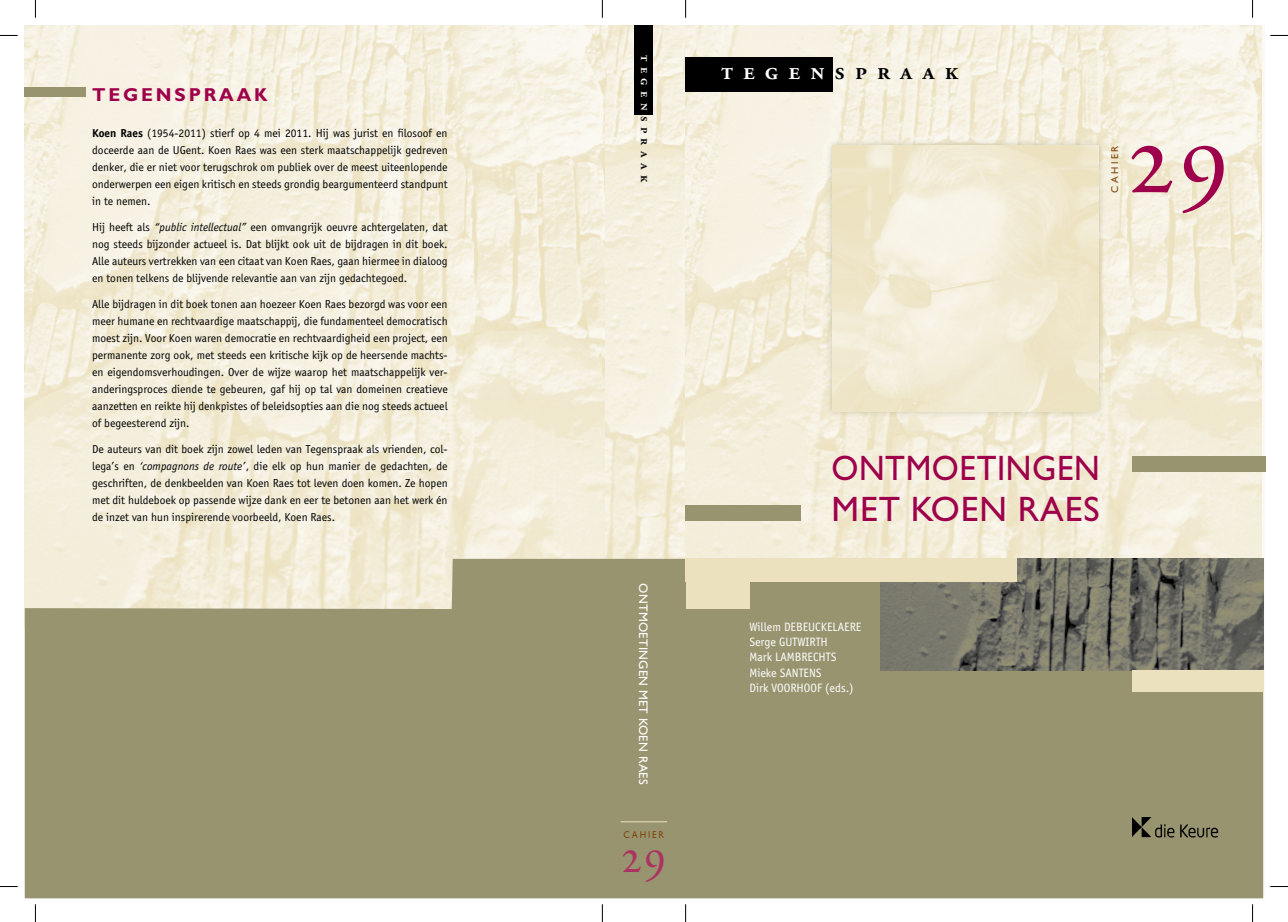
<style>
.page{position:relative;width:1288px;height:922px;background:#fff}
.page>*{position:absolute;margin:0;border:0;box-sizing:border-box;transform-origin:0 0}
.t1{font:106.25px "Adobe Garamond Exp";color:#9f004b}
.t2{font:50px "Adobe Garamond Exp";color:#ac325f;scale:.93 1}
.t3{font:35.38px/40.4px "Gill Sans";letter-spacing:.02em;color:#9f004b;scale:.93 1}
.t4{font:600 25px "Adobe Garamond Exp";letter-spacing:.4em;color:#000}
.t5{font:700 18.75px "Gill Sans";letter-spacing:.15em;color:#9f004b}
.t6{font:600 13.38px "Adobe Garamond Exp";letter-spacing:.4em;color:#000}
.t7{font:12.5px/15.2px "Officina Sans";color:#fff}
.t8{font:12.5px "Gill Sans";letter-spacing:.02em;color:#fff}
.t9{font:11.88px/17px "Officina Sans";color:#000;text-align:justify}
.t10{font:10px "Gill Sans";letter-spacing:.23em;color:#7e450a}
.t11{font:10px "Gill Sans";letter-spacing:.23em;color:#7e450a;scale:.9 1}
.s1{font-weight:700}
.s2{font-style:italic}
.s3{color:#fff}
</style>
<div class="page">
<img style="left:25px;top:25px;width:580px;height:533px">
<img style="left:605px;top:25px;width:81px;height:533px">
<img style="left:686px;top:25px;width:576px;height:533px">
<div style="left:686px;top:57px;width:147px;height:34px;background:#000"></div>
<div style="left:25px;top:558px;width:1238px;height:340px;background:#989470"></div>
<img style="left:881px;top:558px;width:382px;height:112px">
<div style="left:686px;top:558px;width:331px;height:24px;background:#ebe1be"></div>
<div style="left:686px;top:580px;width:63px;height:28px;background:#ebe1be"></div>
<div style="left:686px;top:505px;width:115px;height:15px;background:#989470"></div>
<div style="left:1132px;top:456px;width:134px;height:16px;background:#989470"></div>
<div style="left:1132px;top:670px;width:131px;height:21px;background:#ebe1be"></div>
<img style="left:1132px;top:817px;width:99px;height:26px">
<div style="left:25px;top:87px;width:61px;height:10px;background:#989470"></div>
<div style="left:635px;top:25px;width:18px;height:90px;background:#000"></div>
<hr style="left:621px;top:821px;width:46px;height:1px;background:#ebe1be">
<svg style="left:35px;top:0;width:1px;height:18px"></svg>
<svg style="left:35px;top:904px;width:1px;height:17px"></svg>
<svg style="left:602px;top:904px;width:1px;height:17px"></svg>
<svg style="left:685px;top:904px;width:1px;height:17px"></svg>
<svg style="left:1252px;top:904px;width:1px;height:17px"></svg>
<svg style="left:1252px;top:0;width:1px;height:18px"></svg>
<svg style="left:685px;top:0;width:1px;height:18px"></svg>
<svg style="left:602px;top:0;width:1px;height:18px"></svg>
<svg style="left:0;top:35px;width:18px;height:1px"></svg>
<svg style="left:0;top:886px;width:18px;height:1px"></svg>
<svg style="left:1270px;top:35px;width:18px;height:1px"></svg>
<svg style="left:1270px;top:886px;width:18px;height:1px"></svg>
<div style="left:826px;top:138px;width:279px;height:280px;background:#989470;opacity:.5"></div>
<img style="left:833px;top:145px;width:265px;height:266px">
<h3 class="t5" style="left:92px;top:84px;width:177px">TEGENSPRAAK</h3>
<p class="t9" style="left:92px;top:124px;width:357px"><span class="s1">Koen Raes</span> (1954-2011) stierf op 4 mei 2011. Hij was jurist en filosoof en doceerde aan de UGent. Koen Raes was een sterk maatschappelijk gedreven denker, die er niet voor terugschrok om publiek over de meest uiteenlopende onderwerpen een eigen kritisch en steeds grondig beargumenteerd standpunt in te nemen.</p>
<p class="t9" style="left:92px;top:218px;width:357px">Hij heeft als <span class="s2">“public intellectual”</span> een omvangrijk oeuvre achtergelaten, dat nog steeds bijzonder actueel is. Dat blijkt ook uit de bijdragen in dit boek.<br>Alle auteurs vertrekken van een citaat van Koen Raes, gaan hiermee in dialoog en tonen telkens de blijvende relevantie aan van zijn gedachtegoed.</p>
<p class="t9" style="left:92px;top:295px;width:357px">Alle bijdragen in dit boek tonen aan hoezeer Koen Raes bezorgd was voor een meer humane en rechtvaardige maatschappij, die fundamenteel democratisch moest zijn. Voor Koen waren democratie en rechtvaardigheid een project, een permanente zorg ook, met steeds een kritische kijk op de heersende machts&shy;en eigendomsverhoudingen. Over de wijze waarop het maatschappelijk ver&shy;anderingsproces diende te gebeuren, gaf hij op tal van domeinen creatieve aanzetten en reikte hij denkpistes of beleidsopties aan die nog steeds actueel of begeesterend zijn.</p>
<p class="t9" style="left:92px;top:440px;width:357px">De auteurs van dit boek zijn zowel leden van Tegenspraak als vrienden, col&shy;lega’s en <span class="s2">‘compagnons de route’</span>, die elk op hun manier de gedachten, de geschriften, de denkbeelden van Koen Raes tot leven doen komen. Ze hopen met dit huldeboek op passende wijze dank en eer te betonen aan het werk én de inzet van hun inspirerende voorbeeld, Koen Raes.</p>
<p class="t6" style="left:651px;top:55px;width:129px;rotate:90deg"><span class="s3">tegen</span>spraak</p>
<h3 class="t4" style="left:721px;top:61px;width:239px"><span class="s3">tegen</span>spraak</h3>
<p class="t10" style="left:1109px;top:192px;width:48px;rotate:-90deg">CAHIER</p>
<h1 class="t1" style="left:1127px;top:116px;width:104px">29</h1>
<p class="t8" style="left:651px;top:583px;width:202px;rotate:90deg">ONTMOETINGEN MET KOEN RAES</p>
<p class="t11" style="left:623px;top:828px;width:46px">CAHIER</p>
<h2 class="t2" style="left:621px;top:836px;width:50px">29</h2>
<h3 class="t3" style="left:831px;top:448px;width:290px">ONTMOETINGEN<br>MET KOEN RAES</h3>
<p class="t7" style="left:749px;top:619px;width:113px">Willem DEBEUCKELAERE<br>Serge GUTWIRTH<br>Mark LAMBRECHTS<br>Mieke SANTENS<br>Dirk VOORHOOF (eds.)</p>
</div>
